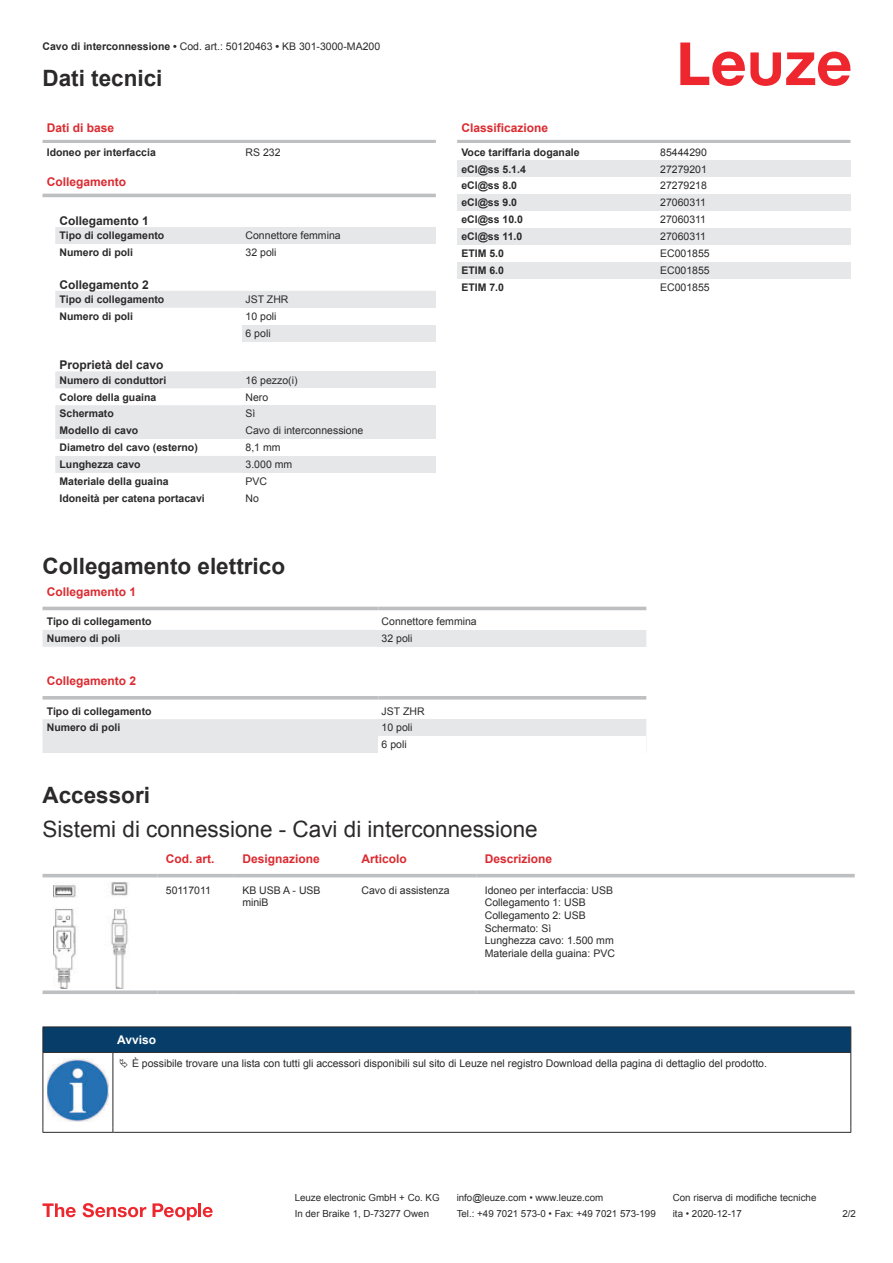
<style>
.page{position:relative;width:893px;height:1263px;background:#fff}
.page>*{position:absolute;margin:0;border:0;box-sizing:border-box;transform-origin:0 0}
.t1{font:22.5px "Arial";color:#2b292a}
.t2{font:700 22.5px "Arial";color:#2b292a}
.t3{font:700 12px "Arial";color:#db2a30}
.t4{font:700 12px "Arial";color:#2b292a}
.t5{font:700 12px "Arial";color:#fff}
.t6{font:10.5px/12.6px "Arial";color:#2b292a}
.t7{font:700 10.5px "Arial";color:#2b292a}
.t8{font:9.75px "Arial";color:#2b292a}
.s1{font-weight:700}
</style>
<div class="page">
<svg style="left:680px;top:43px;width:170px;height:43px"></svg>
<svg style="left:55px;top:227px;width:381px;height:246px"></svg>
<hr style="left:43px;top:140px;width:393px;height:3px;background:#bdbfc1">
<hr style="left:43px;top:194px;width:393px;height:3px;background:#bdbfc1">
<div style="left:242px;top:227px;width:194px;height:17px;background:#e6e7e9"></div>
<div style="left:242px;top:244px;width:194px;height:17px;background:#fff"></div>
<div style="left:242px;top:291px;width:194px;height:17px;background:#e6e7e9"></div>
<div style="left:242px;top:308px;width:194px;height:17px;background:#fff"></div>
<div style="left:242px;top:325px;width:194px;height:16px;background:#e6e7e9"></div>
<div style="left:242px;top:371px;width:194px;height:17px;background:#e6e7e9"></div>
<div style="left:242px;top:388px;width:194px;height:17px;background:#fff"></div>
<div style="left:242px;top:405px;width:194px;height:17px;background:#e6e7e9"></div>
<div style="left:242px;top:422px;width:194px;height:17px;background:#e6e7e9"></div>
<div style="left:242px;top:439px;width:194px;height:17px;background:#fff"></div>
<div style="left:242px;top:456px;width:194px;height:17px;background:#e6e7e9"></div>
<svg style="left:43px;top:606px;width:603px;height:41px"></svg>
<hr style="left:43px;top:607px;width:335px;height:3px;background:#bdbfc1">
<hr style="left:378px;top:607px;width:268px;height:3px;background:#bdbfc1">
<div style="left:378px;top:613px;width:268px;height:17px;background:#fff"></div>
<div style="left:378px;top:630px;width:268px;height:17px;background:#e6e7e9"></div>
<div style="left:43px;top:719px;width:335px;height:34px;background:#e6e7e9"></div>
<svg style="left:43px;top:696px;width:335px;height:4px"></svg>
<svg style="left:378px;top:696px;width:268px;height:4px"></svg>
<div style="left:378px;top:719px;width:268px;height:17px;background:#e6e7e9"></div>
<svg style="left:43px;top:877px;width:812px;height:112px"></svg>
<hr style="left:43px;top:874px;width:114px;height:3px;background:#bdbfc1">
<hr style="left:157px;top:874px;width:77px;height:3px;background:#bdbfc1">
<hr style="left:234px;top:874px;width:119px;height:3px;background:#bdbfc1">
<hr style="left:353px;top:874px;width:123px;height:3px;background:#bdbfc1">
<hr style="left:476px;top:874px;width:379px;height:3px;background:#bdbfc1">
<svg style="left:43px;top:990px;width:114px;height:4px"></svg>
<svg style="left:157px;top:990px;width:77px;height:4px"></svg>
<svg style="left:234px;top:990px;width:119px;height:4px"></svg>
<svg style="left:353px;top:990px;width:123px;height:4px"></svg>
<svg style="left:476px;top:990px;width:379px;height:4px;background:#c4c6c8"></svg>
<img style="left:53px;top:882px;width:77px;height:106px">
<svg style="left:44px;top:1053px;width:806px;height:79px"></svg>
<hr style="left:43px;top:1026px;width:70px;height:1px;background:#2b292a">
<hr style="left:43px;top:1052px;width:70px;height:1px;background:#2b292a">
<hr style="left:113px;top:1026px;width:738px;height:1px;background:#2b292a">
<div style="left:43px;top:1027px;width:808px;height:25px;background:#063d69"></div>
<hr style="left:113px;top:1052px;width:738px;height:1px;background:#2b292a">
<hr style="left:43px;top:1053px;width:1px;height:75px;background:#2b292a">
<hr style="left:113px;top:1053px;width:1px;height:75px;background:#2b292a">
<hr style="left:850px;top:1053px;width:1px;height:75px;background:#2b292a">
<hr style="left:43px;top:1132px;width:70px;height:1px;background:#2b292a">
<hr style="left:113px;top:1132px;width:738px;height:1px;background:#2b292a">
<img style="left:47px;top:1059px;width:61px;height:63px">
<div style="left:115px;top:1053px;width:734px;height:20px;background:#fff"></div>
<hr style="left:457px;top:140px;width:393px;height:3px;background:#bdbfc1">
<div style="left:457px;top:160px;width:200px;height:17px;background:#e6e7e9"></div>
<div style="left:657px;top:160px;width:193px;height:17px;background:#e6e7e9"></div>
<div style="left:457px;top:194px;width:200px;height:17px;background:#e6e7e9"></div>
<div style="left:657px;top:194px;width:193px;height:17px;background:#e6e7e9"></div>
<div style="left:457px;top:228px;width:200px;height:17px;background:#e6e7e9"></div>
<div style="left:657px;top:228px;width:193px;height:17px;background:#e6e7e9"></div>
<div style="left:457px;top:262px;width:200px;height:17px;background:#e6e7e9"></div>
<div style="left:657px;top:262px;width:193px;height:17px;background:#e6e7e9"></div>
<svg style="left:43px;top:1203px;width:33px;height:14px"></svg>
<svg style="left:83px;top:1203px;width:63px;height:14px"></svg>
<svg style="left:153px;top:1203px;width:44px;height:17px"></svg>
<hr style="left:198px;top:1203px;width:3px;height:14px;background:#ed272d">
<svg style="left:203px;top:1207px;width:10px;height:10px"></svg>
<p class="t6" style="left:43px;top:41px;width:339px"><span class="s1">Cavo di interconnessione •</span> Cod. art.: 50120463 <span class="s1">•</span> KB 301-3000-MA200</p>
<h1 class="t2" style="left:43px;top:70px;width:122px">Dati tecnici</h1>
<p class="t3" style="left:47px;top:123px;width:69px">Dati di base</p>
<p class="t7" style="left:47px;top:148px;width:111px">Idoneo per interfaccia</p>
<p class="t6" style="left:246px;top:147px;width:37px">RS 232</p>
<p class="t3" style="left:47px;top:177px;width:81px">Collegamento</p>
<p class="t4" style="left:60px;top:216px;width:91px">Collegamento 1</p>
<p class="t7" style="left:60px;top:232px;width:106px">Tipo di collegamento</p>
<p class="t6" style="left:246px;top:230px;width:97px">Connettore femmina</p>
<p class="t7" style="left:60px;top:249px;width:75px">Numero di poli</p>
<p class="t6" style="left:246px;top:247px;width:32px">32 poli</p>
<p class="t4" style="left:60px;top:280px;width:91px">Collegamento 2</p>
<p class="t7" style="left:60px;top:295px;width:106px">Tipo di collegamento</p>
<p class="t6" style="left:246px;top:294px;width:44px">JST ZHR</p>
<p class="t7" style="left:60px;top:312px;width:75px">Numero di poli</p>
<p class="t6" style="left:246px;top:309px;width:32px;line-height:17px">10 poli<br>6 poli</p>
<p class="t4" style="left:60px;top:360px;width:106px">Proprietà del cavo</p>
<p class="t7" style="left:60px;top:376px;width:108px">Numero di conduttori</p>
<p class="t6" style="left:246px;top:375px;width:53px">16 pezzo(i)</p>
<p class="t7" style="left:60px;top:393px;width:98px">Colore della guaina</p>
<p class="t6" style="left:246px;top:391px;width:24px">Nero</p>
<p class="t7" style="left:60px;top:410px;width:56px">Schermato</p>
<p class="t6" style="left:246px;top:408px;width:11px">Sì</p>
<p class="t7" style="left:60px;top:427px;width:80px">Modello di cavo</p>
<p class="t6" style="left:246px;top:425px;width:119px">Cavo di interconnessione</p>
<p class="t7" style="left:60px;top:444px;width:140px">Diametro del cavo (esterno)</p>
<p class="t6" style="left:246px;top:442px;width:37px">8,1 mm</p>
<p class="t7" style="left:60px;top:460px;width:83px">Lunghezza cavo</p>
<p class="t6" style="left:246px;top:459px;width:48px">3.000 mm</p>
<p class="t7" style="left:60px;top:477px;width:111px">Materiale della guaina</p>
<p class="t6" style="left:246px;top:476px;width:23px">PVC</p>
<p class="t7" style="left:60px;top:494px;width:147px">Idoneità per catena portacavi</p>
<p class="t6" style="left:246px;top:493px;width:15px">No</p>
<p class="t3" style="left:461px;top:123px;width:88px">Classificazione</p>
<p class="t7" style="left:461px;top:148px;width:120px">Voce tariffaria doganale</p>
<p class="t6" style="left:660px;top:147px;width:48px">85444290</p>
<p class="t7" style="left:461px;top:165px;width:66px">eCl@ss 5.1.4</p>
<p class="t6" style="left:660px;top:164px;width:48px">27279201</p>
<p class="t7" style="left:461px;top:182px;width:57px">eCl@ss 8.0</p>
<p class="t6" style="left:660px;top:180px;width:48px">27279218</p>
<p class="t7" style="left:461px;top:199px;width:57px">eCl@ss 9.0</p>
<p class="t6" style="left:660px;top:197px;width:47px">27060311</p>
<p class="t7" style="left:461px;top:216px;width:63px">eCl@ss 10.0</p>
<p class="t6" style="left:660px;top:214px;width:47px">27060311</p>
<p class="t7" style="left:461px;top:233px;width:63px">eCl@ss 11.0</p>
<p class="t6" style="left:660px;top:231px;width:47px">27060311</p>
<p class="t7" style="left:461px;top:249px;width:44px">ETIM 5.0</p>
<p class="t6" style="left:660px;top:248px;width:51px">EC001855</p>
<p class="t7" style="left:461px;top:266px;width:44px">ETIM 6.0</p>
<p class="t6" style="left:660px;top:265px;width:51px">EC001855</p>
<p class="t7" style="left:461px;top:283px;width:44px">ETIM 7.0</p>
<p class="t6" style="left:660px;top:282px;width:51px">EC001855</p>
<h1 class="t2" style="left:43px;top:557px;width:244px">Collegamento elettrico</h1>
<p class="t3" style="left:47px;top:587px;width:91px">Collegamento 1</p>
<p class="t7" style="left:47px;top:617px;width:106px">Tipo di collegamento</p>
<p class="t6" style="left:382px;top:616px;width:97px">Connettore femmina</p>
<p class="t7" style="left:47px;top:634px;width:75px">Numero di poli</p>
<p class="t6" style="left:382px;top:633px;width:32px">32 poli</p>
<p class="t3" style="left:47px;top:676px;width:91px">Collegamento 2</p>
<p class="t7" style="left:47px;top:707px;width:106px">Tipo di collegamento</p>
<p class="t6" style="left:382px;top:705px;width:44px">JST ZHR</p>
<p class="t7" style="left:47px;top:724px;width:75px">Numero di poli</p>
<p class="t6" style="left:382px;top:720px;width:32px;line-height:17px">10 poli<br>6 poli</p>
<h1 class="t2" style="left:43px;top:787px;width:109px">Accessori</h1>
<h1 class="t1" style="left:43px;top:820px;width:497px">Sistemi di connessione - Cavi di interconnessione</h1>
<p class="t3" style="left:166px;top:854px;width:50px">Cod. art.</p>
<p class="t3" style="left:242px;top:854px;width:79px">Designazione</p>
<p class="t3" style="left:361px;top:854px;width:47px">Articolo</p>
<p class="t3" style="left:485px;top:854px;width:69px">Descrizione</p>
<p class="t6" style="left:166px;top:885px;width:47px">50117011</p>
<p class="t6" style="left:242px;top:885px;width:80px">KB USB A - USB miniB</p>
<p class="t6" style="left:361px;top:885px;width:90px">Cavo di assistenza</p>
<p class="t6" style="left:485px;top:885px;width:132px">Idoneo per interfaccia: USB<br>Collegamento 1: USB<br>Collegamento 2: USB<br>Schermato: Sì<br>Lunghezza cavo: 1.500 mm<br>Materiale della guaina: PVC</p>
<p class="t5" style="left:117px;top:1035px;width:40px">Avviso</p>
<p class="t6" style="left:132px;top:1058px;width:636px">È possibile trovare una lista con tutti gli accessori disponibili sul sito di Leuze nel registro Download della pagina di dettaglio del prodotto.</p>
<p class="t8" style="left:295px;top:1194px;width:146px">Leuze electronic GmbH + Co. KG</p>
<p class="t8" style="left:457px;top:1194px;width:148px">info@leuze.com • www.leuze.com</p>
<p class="t8" style="left:673px;top:1194px;width:145px">Con riserva di modifiche tecniche</p>
<p class="t8" style="left:295px;top:1210px;width:136px">In der Braike 1, D-73277 Owen</p>
<p class="t8" style="left:457px;top:1210px;width:201px">Tel.: +49 7021 573-0 • Fax: +49 7021 573-199</p>
<p class="t8" style="left:673px;top:1210px;width:70px">ita • 2020-12-17</p>
<p class="t8" style="left:842px;top:1210px;width:15px">2 /2</p>
</div>
